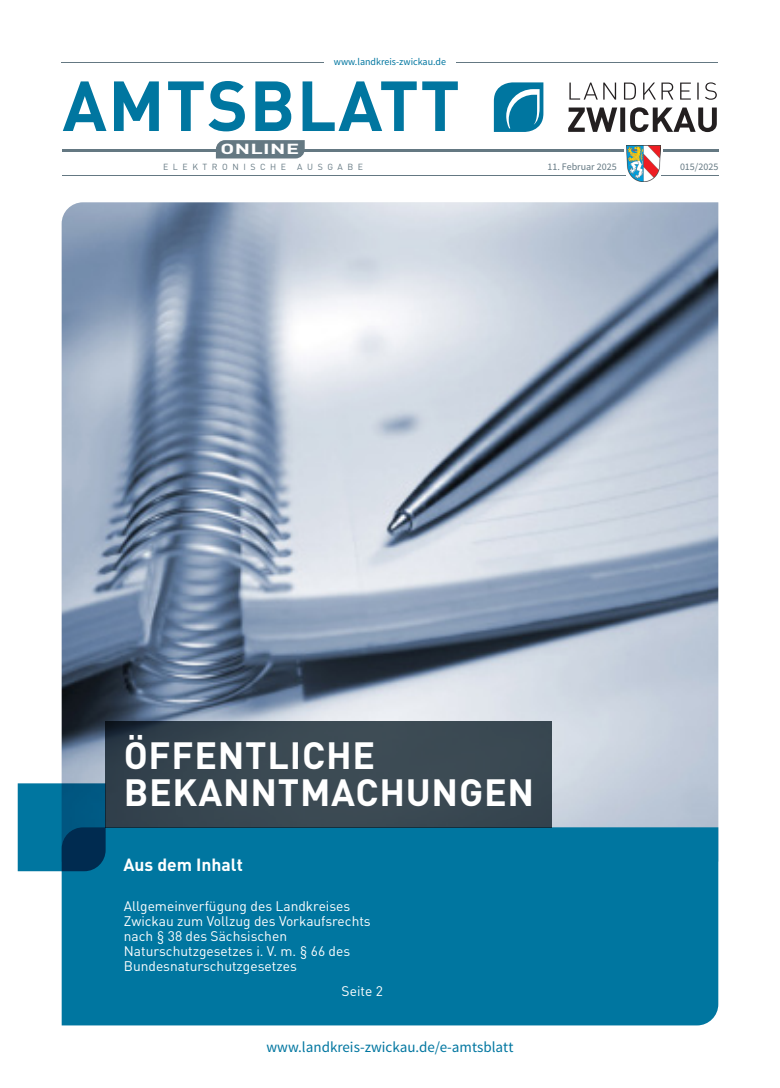
<style>
.page{position:relative;width:780px;height:1088px;background:#fff}
.page>*{position:absolute;margin:0;border:0;box-sizing:border-box;transform-origin:0 0}
._2022_-_Titel_Anreißer_30pt{font:700 37.5px/37.5px "DIN Pro";letter-spacing:.02em;color:#fff}
._2022_-_Titel_Ünerschrift_14pt{font:700 17.5px "DIN Pro";color:#fff}
.t1{font:15px "Source Sans Pro";color:#0076a0}
.t2{font:700 14.38px "DIN Pro";letter-spacing:.02em;color:#fff;scale:1.5 1}
._2022_-_Taeser_Überschrift{font:13.75px/15px "DIN Pro";color:#fff}
.t3{font:10px "Source Sans Pro";color:#0076a0}
.t4{font:10px "Source Sans Pro";color:#647882}
.t5{font:8.75px "DIN Pro";letter-spacing:.52em;color:#647882}
</style>
<div class="page">
<img style="left:62px;top:202px;width:656px;height:625px">
<div style="left:62px;top:827px;width:656px;height:198px;background:#0076a0"></div>
<svg style="left:18px;top:783px;width:88px;height:88px;background:#005d86"></svg>
<hr style="left:62px;top:62px;width:656px;height:1px;background:#647882">
<hr style="left:62px;top:149px;width:656px;height:3px;background:#647882">
<hr style="left:62px;top:176px;width:656px;height:1px;background:#647882">
<div style="left:324px;top:55px;width:131px;height:10px;background:#fff"></div>
<svg style="left:624px;top:149px;width:38px;height:7px"></svg>
<img style="left:626px;top:145px;width:34px;height:36px">
<svg style="left:63px;top:81px;width:395px;height:50px"></svg>
<svg style="left:494px;top:82px;width:49px;height:50px;background:#2f8fb1"></svg>
<svg style="left:568px;top:107px;width:148px;height:25px"></svg>
<svg style="left:569px;top:82px;width:147px;height:18px"></svg>
<svg style="left:216px;top:140px;width:89px;height:18px"></svg>
<div style="left:106px;top:721px;width:446px;height:106px;background:#3a4952"></div>
<p class="t2" style="left:220px;top:137px;width:54px">ONLINE</p>
<p class="t3" style="left:334px;top:56px;width:114px">www.landkreis-zwickau.de</p>
<p class="t5" style="left:163px;top:160px;width:124px">ELEKTRONISCHE</p>
<p class="t5" style="left:297px;top:160px;width:67px">AUSGABE</p>
<p class="t4" style="left:547px;top:160px;width:71px">11. Februar 2025</p>
<p class="t4" style="left:680px;top:160px;width:40px">015/2025</p>
<p class="_2022_-_Titel_Anreißer_30pt" style="left:124px;top:732px;width:412px">ÖFFENTLICHE<br>BEKANNTMACHUNGEN</p>
<p class="_2022_-_Titel_Ünerschrift_14pt" style="left:123px;top:850px;width:121px">Aus dem Inhalt</p>
<p class="_2022_-_Taeser_Überschrift" style="left:124px;top:897px;width:248px">Allgemeinverfügung des Landkreises Zwickau zum Vollzug des Vorkaufsrechts nach § 38 des Sächsischen Naturschutzgesetzes i. V. m. § 66 des Bundesnaturschutzgesetzes</p>
<p class="_2022_-_Taeser_Überschrift" style="left:341px;top:982px;width:43px">Seite 2</p>
<p class="t1" style="left:266px;top:1038px;width:248px">www.landkreis-zwickau.de/e-amtsblatt</p>
</div>
